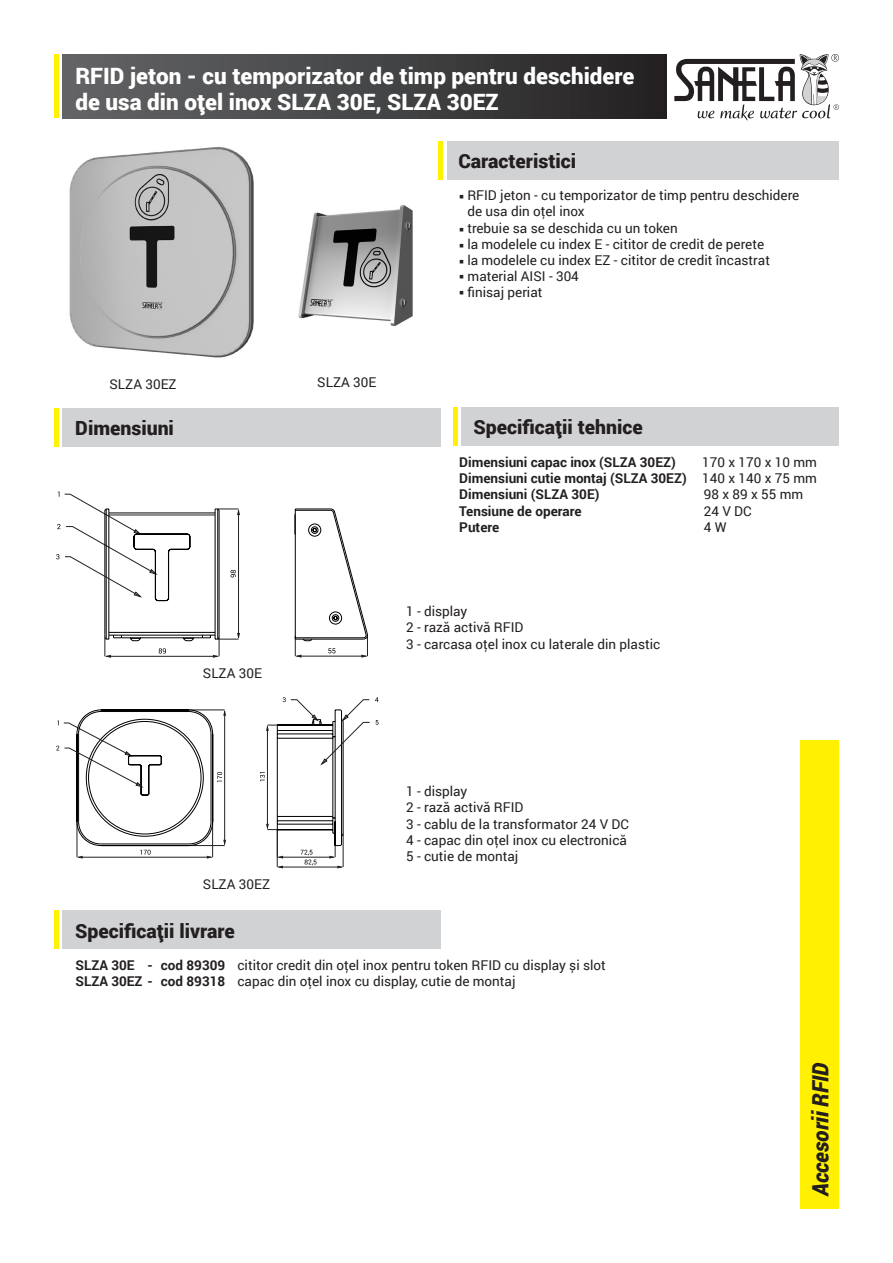
<style>
.page{position:relative;width:893px;height:1263px;background:#fff}
.page>*{position:absolute;margin:0;border:0;box-sizing:border-box;transform-origin:0 0}
.t1{font:900 22.5px "Roboto";color:#fff}
.t2{font:italic 900 22.5px "Roboto";color:#231f20;scale:.95 1}
.t3{font:900 19.5px "Roboto";color:#231f20}
.t4{font:13.5px "Roboto";color:#231f20}
.t5{font:700 13.5px "Roboto";color:#231f20}
.t6{font:13.5px "Roboto";letter-spacing:.25em;color:#231f20}
.s1{font-weight:400}
.s2{font-weight:700}
</style>
<div class="page">
<div style="left:63px;top:54px;width:603px;height:64px;background:linear-gradient(to right,#656669,#242223)"></div>
<hr style="left:54px;top:54px;width:4px;height:64px;background:#fff101">
<div style="left:800px;top:740px;width:39px;height:469px;background:#fff101"></div>
<div style="left:448px;top:141px;width:391px;height:38px;background:#d1d2d4"></div>
<hr style="left:438px;top:141px;width:4px;height:38px;background:#fff101">
<div style="left:63px;top:408px;width:378px;height:38px;background:#d1d2d4"></div>
<hr style="left:54px;top:408px;width:4px;height:38px;background:#fff101">
<div style="left:461px;top:407px;width:378px;height:38px;background:#d1d2d4"></div>
<hr style="left:453px;top:407px;width:4px;height:38px;background:#fff101">
<div style="left:63px;top:911px;width:378px;height:38px;background:#d1d2d4"></div>
<hr style="left:54px;top:911px;width:4px;height:38px;background:#fff101">
<svg style="left:294px;top:508px;width:74px;height:150px"></svg>
<svg style="left:56px;top:492px;width:184px;height:166px"></svg>
<svg style="left:56px;top:697px;width:323px;height:171px"></svg>
<img style="left:69px;top:147px;width:185px;height:211px">
<img style="left:298px;top:205px;width:115px;height:121px">
<svg style="left:674px;top:54px;width:165px;height:67px"></svg>
<p class="t1" style="left:75px;top:60px;width:560px">RFID jeton - cu temporizator de timp pentru deschidere</p>
<p class="t1" style="left:75px;top:86px;width:425px">de usa din oțel inox SLZA 30E, SLZA 30EZ</p>
<p class="t4" style="left:109px;top:374px;width:69px">SLZA 30EZ</p>
<p class="t4" style="left:317px;top:373px;width:61px">SLZA 30E</p>
<p class="t3" style="left:458px;top:147px;width:119px">Caracteristici</p>
<p class="t4" style="left:459px;top:186px;width:342px">○ RFID jeton - cu temporizator de timp pentru deschidere</p>
<p class="t4" style="left:467px;top:202px;width:119px">de usa din oţel inox</p>
<p class="t4" style="left:459px;top:218px;width:220px">○ trebuie sa se deschida cu un token</p>
<p class="t4" style="left:459px;top:234px;width:306px">○ la modelele cu index E - cititor de credit de perete</p>
<p class="t4" style="left:459px;top:251px;width:312px">○ la modelele cu index EZ - cititor de credit încastrat</p>
<p class="t4" style="left:459px;top:267px;width:121px">○ material AISI - 304</p>
<p class="t4" style="left:459px;top:283px;width:85px">○ finisaj periat</p>
<p class="t3" style="left:75px;top:414px;width:100px">Dimensiuni</p>
<p class="t3" style="left:474px;top:413px;width:171px">Specificații tehnice</p>
<p class="t5" style="left:459px;top:453px;width:218px">Dimensiuni capac inox (SLZA 30EZ)</p>
<p class="t4" style="left:702px;top:453px;width:116px">170 x 170 x 10 mm</p>
<p class="t5" style="left:459px;top:469px;width:359px">Dimensiuni cutie montaj (SLZA 30EZ) <span class="s1">140 x 140 x 75 mm</span></p>
<p class="t5" style="left:459px;top:485px;width:142px">Dimensiuni (SLZA 30E)</p>
<p class="t6" style="left:704px;top:485px;width:101px">98x89x55mm</p>
<p class="t5" style="left:459px;top:501px;width:124px">Tensiune de operare</p>
<p class="t4" style="left:704px;top:501px;width:49px">24 V DC</p>
<p class="t5" style="left:459px;top:517px;width:42px">Putere</p>
<p class="t4" style="left:704px;top:517px;width:24px">4W</p>
<p class="t4" style="left:203px;top:664px;width:61px">SLZA 30E</p>
<p class="t4" style="left:203px;top:875px;width:69px">SLZA 30EZ</p>
<p class="t4" style="left:406px;top:602px;width:63px">1 - display</p>
<p class="t4" style="left:406px;top:618px;width:119px">2 - rază activă RFID</p>
<p class="t4" style="left:406px;top:634px;width:256px">3 - carcasa oţel inox cu laterale din plastic</p>
<p class="t4" style="left:406px;top:782px;width:63px">1 - display</p>
<p class="t4" style="left:406px;top:798px;width:119px">2 - rază activă RFID</p>
<p class="t4" style="left:406px;top:814px;width:224px">3 - cablu de la transformator 24 V DC</p>
<p class="t4" style="left:406px;top:830px;width:222px">4 - capac din oţel inox cu electronică</p>
<p class="t4" style="left:406px;top:847px;width:114px">5 - cutie de montaj</p>
<p class="t3" style="left:75px;top:917px;width:161px">Specificații livrare</p>
<p class="t4" style="left:75px;top:955px;width:532px"><span class="s2">SLZA 30E - cod 89309</span> cititor credit din oţel inox pentru token RFID cu display și slot</p>
<p class="t4" style="left:75px;top:971px;width:442px"><span class="s2">SLZA 30EZ - cod 89318</span> capac din oţel inox cu display, cutie de montaj</p>
<p class="t2" style="left:804px;top:1196px;width:142px;rotate:-90deg">Accesorii RFID</p>
</div>
